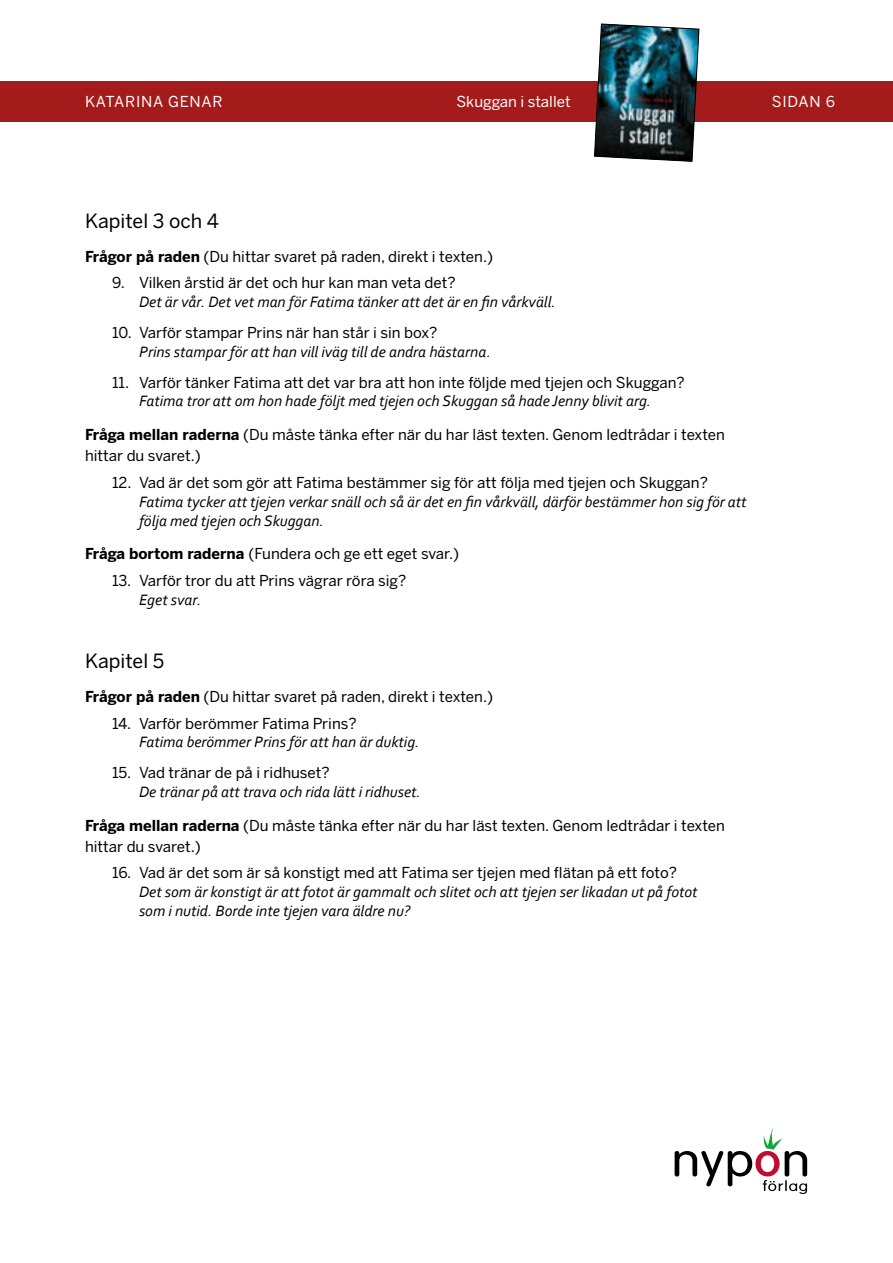
<style>
.page{position:relative;width:893px;height:1263px;background:#fff}
.page>*{position:absolute;margin:0;border:0;box-sizing:border-box;transform-origin:0 0}
.t1{font:19.5px "Benton Sans";color:#000}
.t2{font:italic 15.75px/18.9px "Corbel";color:#000}
.t3{font:15px/21px "Benton Sans";color:#000}
.t4{font:15px "Benton Sans";color:#fff}
.t5{font:15px "Benton Sans";letter-spacing:.05em;color:#fff}
.s1{font-weight:700}
</style>
<div class="page">
<div style="left:0;top:81px;width:893px;height:40px;background:#a31b1a"></div>
<img style="left:594px;top:23px;width:105px;height:139px">
<svg style="left:675px;top:1128px;width:132px;height:66px"></svg>
<p class="t5" style="left:85px;top:92px;width:139px">KATARINA GENAR</p>
<p class="t4" style="left:456px;top:92px;width:116px">Skuggan i stallet</p>
<p class="t4" style="left:772px;top:92px;width:65px">SIDAN 6</p>
<h1 class="t1" style="left:85px;top:209px;width:135px">Kapitel 3 och 4</h1>
<p class="t3" style="left:85px;top:246px;width:410px"><span class="s1">Frågor på raden</span> (Du hittar svaret på raden, direkt i texten.)</p>
<p class="t3" style="left:112px;top:272px;width:345px">9. Vilken årstid är det och hur kan man veta det?</p>
<p class="t2" style="left:139px;top:292px;width:418px">Det är vår. Det vet man för Fatima tänker att det är en fin vårkväll.</p>
<p class="t3" style="left:112px;top:322px;width:327px">10. Varför stampar Prins när han står i sin box?</p>
<p class="t2" style="left:139px;top:342px;width:353px">Prins stampar för att han vill iväg till de andra hästarna.</p>
<p class="t3" style="left:112px;top:372px;width:574px">11. Varför tänker Fatima att det var bra att hon inte följde med tjejen och Skuggan?</p>
<p class="t2" style="left:139px;top:391px;width:514px">Fatima tror att om hon hade följt med tjejen och Skuggan så hade Jenny blivit arg.</p>
<p class="t3" style="left:85px;top:424px;width:641px"><span class="s1">Fråga mellan raderna</span> (Du måste tänka efter när du har läst texten. Genom ledtrådar i texten hittar du svaret.)</p>
<p class="t3" style="left:112px;top:472px;width:597px">12. Vad är det som gör att Fatima bestämmer sig för att följa med tjejen och Skuggan?</p>
<p class="t2" style="left:139px;top:492px;width:609px">Fatima tycker att tjejen verkar snäll och så är det en fin vårkväll, därför bestämmer hon sig för att följa med tjejen och Skuggan.</p>
<p class="t3" style="left:85px;top:543px;width:376px"><span class="s1">Fråga bortom raderna</span> (Fundera och ge ett eget svar.)</p>
<p class="t3" style="left:112px;top:570px;width:296px">13. Varför tror du att Prins vägrar röra sig?</p>
<p class="t2" style="left:139px;top:590px;width:64px">Eget svar.</p>
<h1 class="t1" style="left:85px;top:649px;width:81px">Kapitel 5</h1>
<p class="t3" style="left:85px;top:686px;width:410px"><span class="s1">Frågor på raden</span> (Du hittar svaret på raden, direkt i texten.)</p>
<p class="t3" style="left:112px;top:713px;width:246px">14. Varför berömmer Fatima Prins?</p>
<p class="t2" style="left:139px;top:732px;width:282px">Fatima berömmer Prins för att han är duktig.</p>
<p class="t3" style="left:112px;top:762px;width:219px">15. Vad tränar de på i ridhuset?</p>
<p class="t2" style="left:139px;top:782px;width:283px">De tränar på att trava och rida lätt i ridhuset.</p>
<p class="t3" style="left:85px;top:815px;width:641px"><span class="s1">Fråga mellan raderna</span> (Du måste tänka efter när du har läst texten. Genom ledtrådar i texten hittar du svaret.)</p>
<p class="t3" style="left:112px;top:862px;width:566px">16. Vad är det som är så konstigt med att Fatima ser tjejen med flätan på ett foto?</p>
<p class="t2" style="left:139px;top:882px;width:560px">Det som är konstigt är att fotot är gammalt och slitet och att tjejen ser likadan ut på fotot som i nutid. Borde inte tjejen vara äldre nu?</p>
</div>
